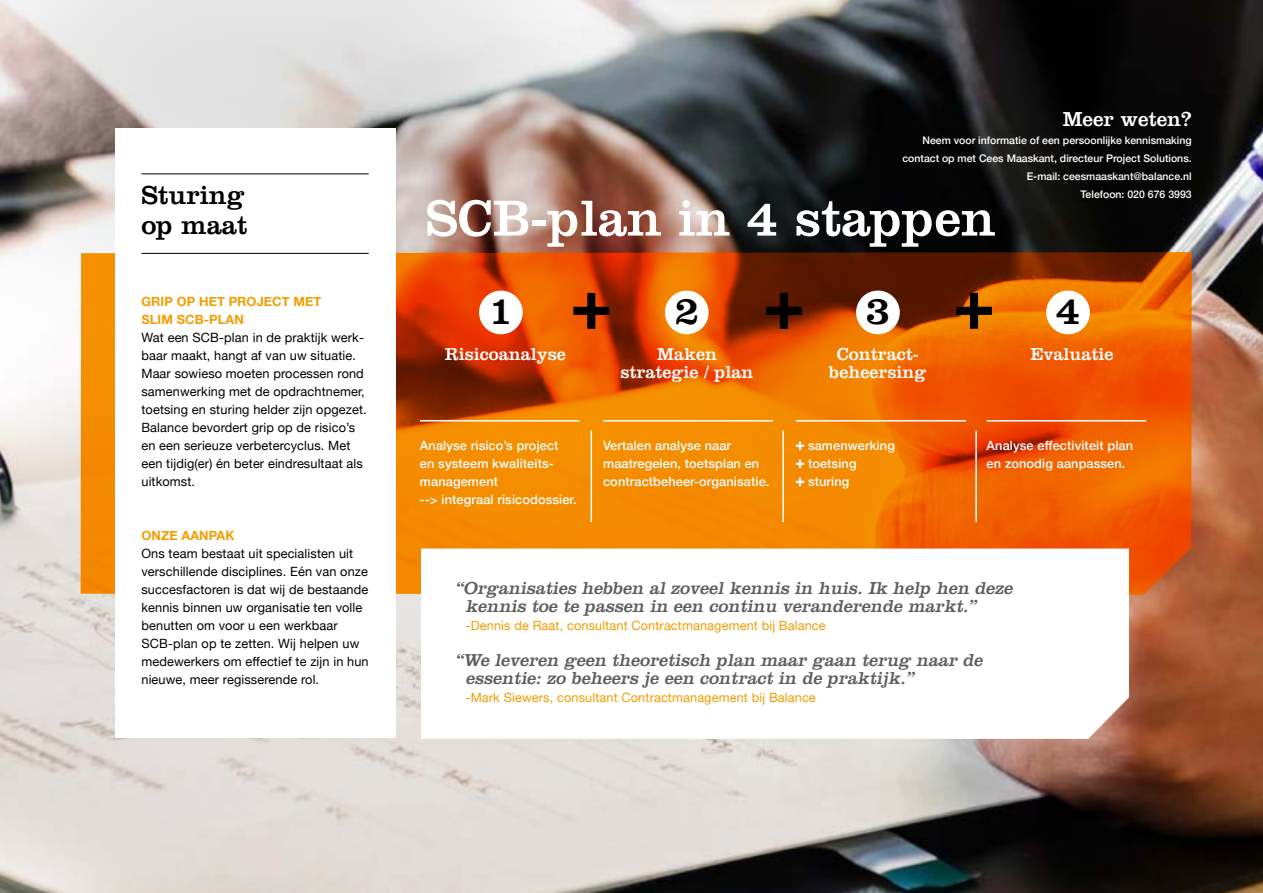
<style>
.page{position:relative;width:1263px;height:893px;background:#fff}
.page>*{position:absolute;margin:0;border:0;box-sizing:border-box;transform-origin:0 0}
.t1{font:52.5px "Clarendon LT Std";color:#fff}
.t2{font:40.5px "Clarendon LT Std";color:#000}
.t3{font:27px "Clarendon LT Std";color:#000}
.t4{font:21px "Clarendon LT Std";color:#fff}
.t5{font:italic 18px/18px "Clarendon LT Std";color:#5f5e5e}
.t6{font:18px/18px "Clarendon LT Std";color:#fff;text-align:center}
.t7{font:12.75px/18px "Helvetica Neue";letter-spacing:.01em;color:#000}
.t8{font:500 12.75px/18px "Helvetica Neue";letter-spacing:.01em;color:#fff}
.t9{font:12.75px "Helvetica Neue";letter-spacing:.01em;color:#f59c00}
.t10{font:700 12.75px/18px "Helvetica Neue";letter-spacing:.01em;color:#f59c00}
.t11{font:500 10.5px/18px "Helvetica Neue";color:#fff;text-align:right}
</style>
<div class="page">
<img style="left:0;top:0;width:1263px;height:893px">
<img style="left:0;top:0;width:976px;height:496px">
<svg style="left:81px;top:250px;width:1111px;height:345px;background:#dd6401"></svg>
<div style="left:115px;top:129px;width:280px;height:609px;background:#fff"></div>
<hr style="left:141px;top:173px;width:228px;height:1px;background:#000">
<hr style="left:141px;top:253px;width:228px;height:1px;background:#000">
<div style="left:479px;top:291px;width:44px;height:43px;background:#fff;border-radius:50%"></div>
<div style="left:665px;top:291px;width:44px;height:43px;background:#fff;border-radius:50%"></div>
<div style="left:856px;top:291px;width:44px;height:43px;background:#fff;border-radius:50%"></div>
<div style="left:1046px;top:291px;width:44px;height:43px;background:#fff;border-radius:50%"></div>
<hr style="left:603px;top:420px;width:170px;height:2px;background:#fff">
<hr style="left:796px;top:420px;width:170px;height:2px;background:#fff">
<svg style="left:796px;top:442px;width:8px;height:8px"></svg>
<svg style="left:796px;top:460px;width:8px;height:8px"></svg>
<svg style="left:796px;top:478px;width:8px;height:8px"></svg>
<hr style="left:987px;top:420px;width:159px;height:2px;background:#fff">
<hr style="left:590px;top:431px;width:2px;height:91px;background:#fff">
<hr style="left:782px;top:431px;width:2px;height:91px;background:#fff">
<hr style="left:975px;top:431px;width:2px;height:91px;background:#fff">
<svg style="left:573px;top:293px;width:36px;height:36px"></svg>
<svg style="left:766px;top:293px;width:36px;height:36px"></svg>
<svg style="left:956px;top:293px;width:36px;height:36px"></svg>
<svg style="left:421px;top:549px;width:708px;height:190px"></svg>
<hr style="left:420px;top:420px;width:159px;height:2px;background:#fff">
<h3 class="t4" style="left:1063px;top:107px;width:130px">Meer weten?</h3>
<p class="t11" style="left:902px;top:131px;width:291px">Neem voor informatie of een persoonlijke kennismaking contact op met Cees Maaskant, directeur Project Solutions.<br>E-mail: ceesmaaskant@balance.nl</p>
<h3 class="t3" style="left:141px;top:179px;width:105px">Sturing</h3>
<p class="t11" style="left:1080px;top:185px;width:113px">Telefoon: 020 676 3993</p>
<h3 class="t3" style="left:141px;top:209px;width:107px">op maat</h3>
<h1 class="t1" style="left:426px;top:187px;width:572px">SCB-plan in 4 stappen</h1>
<p class="t10" style="left:141px;top:293px;width:181px">GRIP OP HET PROJECT MET<br>SLIM SCB-PLAN</p>
<p class="t7" style="left:141px;top:329px;width:227px">Wat een SCB-plan in de praktijk werk&shy;baar maakt, hangt af van uw situatie.<br>Maar sowieso moeten processen rond samenwerking met de opdrachtnemer, toetsing en sturing helder zijn opgezet.<br>Balance bevordert grip op de risico’s en een serieuze verbetercyclus. Met een tijdig(er) én beter eindresultaat als uitkomst.</p>
<p class="t10" style="left:141px;top:527px;width:95px">ONZE AANPAK</p>
<p class="t7" style="left:141px;top:545px;width:229px">Ons team bestaat uit specialisten uit verschillende disciplines. Eén van onze succesfactoren is dat wij de bestaande kennis binnen uw organisatie ten volle benutten om voor u een werkbaar SCB-plan op te zetten. Wij helpen uw medewerkers om effectief te zijn in hun nieuwe, meer regisserende rol.</p>
<h2 class="t2" style="left:488px;top:287px;width:26px">1</h2>
<h2 class="t2" style="left:674px;top:287px;width:26px">2</h2>
<h2 class="t2" style="left:865px;top:287px;width:26px">3</h2>
<h2 class="t2" style="left:1056px;top:287px;width:26px">4</h2>
<h3 class="t6" style="left:620px;top:345px;width:135px">Maken strategie / plan</h3>
<h3 class="t6" style="left:829px;top:345px;width:99px">Contract&shy;beheersing</h3>
<h3 class="t6" style="left:445px;top:345px;width:123px">Risicoanalyse</h3>
<h3 class="t6" style="left:1030px;top:345px;width:85px">Evaluatie</h3>
<p class="t8" style="left:420px;top:436px;width:158px">Analyse risico’s project<br>en systeem kwaliteits&shy;management<br>--&gt; integraal risicodossier.</p>
<p class="t8" style="left:603px;top:436px;width:168px">Vertalen analyse naar maatregelen, toetsplan en contractbeheer-organisatie.</p>
<p class="t8" style="left:808px;top:436px;width:88px">samenwerking toetsing sturing</p>
<p class="t8" style="left:987px;top:436px;width:148px">Analyse effectiviteit plan en zonodig aanpassen.</p>
<h3 class="t5" style="left:466px;top:579px;width:552px;text-indent:-11px">“Organisaties hebben al zoveel kennis in huis. Ik help hen deze kennis toe te p assen in een continu veranderende markt.”</h3>
<p class="t9" style="left:466px;top:616px;width:362px">-Dennis de Raat, consultant Contractmanagement bij Balance</p>
<h3 class="t5" style="left:466px;top:651px;width:522px;text-indent:-11px">“We leveren geen theoretisch p lan maar gaan terug naar de essentie: zo beheers j e een contract in de p raktij k.”</h3>
<p class="t9" style="left:466px;top:688px;width:352px">-Mark Siewers, consultant Contractmanagement bij Balance</p>
</div>
